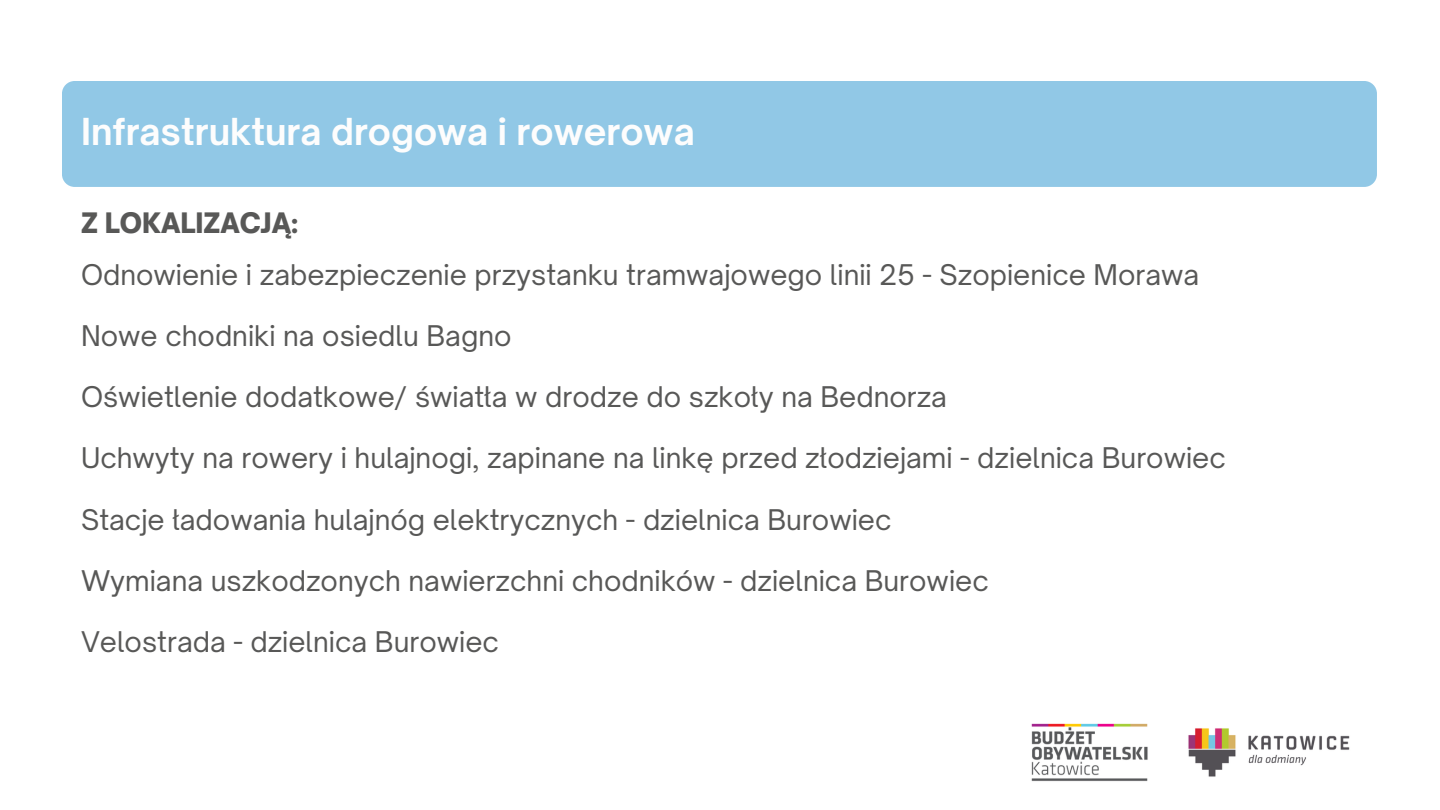
<style>
.page{position:relative;width:1440px;height:810px;background:#fff}
.page>*{position:absolute;margin:0;border:0;box-sizing:border-box;transform-origin:0 0}
.t1{font:700 35.6px "Open Sauce One";color:#fdfdfd}
.t2{font:27.3px "Open Sauce One";color:#585857}
.t3{font:900 27px "Open Sauce One";color:#585857}
</style>
<div class="page">
<div style="left:62px;top:81px;width:1315px;height:106px;background:#91c8e6;border-radius:13px"></div>
<img style="left:1031px;top:723px;width:319px;height:59px">
<h1 class="t1" style="left:81px;top:110px;width:615px">Infrastruktura drogowa i rowerowa</h1>
<h2 class="t3" style="left:81px;top:206px;width:219px">Z LOKALIZACJĄ:</h2>
<p class="t2" style="left:81px;top:257px;width:1120px">Odnowienie i zabezpieczenie przystanku tramwajowego linii 25 - Szopienice Morawa</p>
<p class="t2" style="left:81px;top:319px;width:432px">Nowe chodniki na osiedlu Bagno</p>
<p class="t2" style="left:81px;top:380px;width:867px">Oświetlenie dodatkowe/ światła w drodze do szkoły na Bednorza</p>
<p class="t2" style="left:81px;top:441px;width:1146px">Uchwyty na rowery i hulajnogi, zapinane na linkę przed złodziejami - dzielnica Burowiec</p>
<p class="t2" style="left:81px;top:502px;width:812px">Stacje ładowania hulajnóg elektrycznych - dzielnica Burowiec</p>
<p class="t2" style="left:81px;top:564px;width:909px">Wymiana uszkodzonych nawierzchni chodników - dzielnica Burowiec</p>
<p class="t2" style="left:81px;top:625px;width:419px">Velostrada - dzielnica Burowiec</p>
</div>
